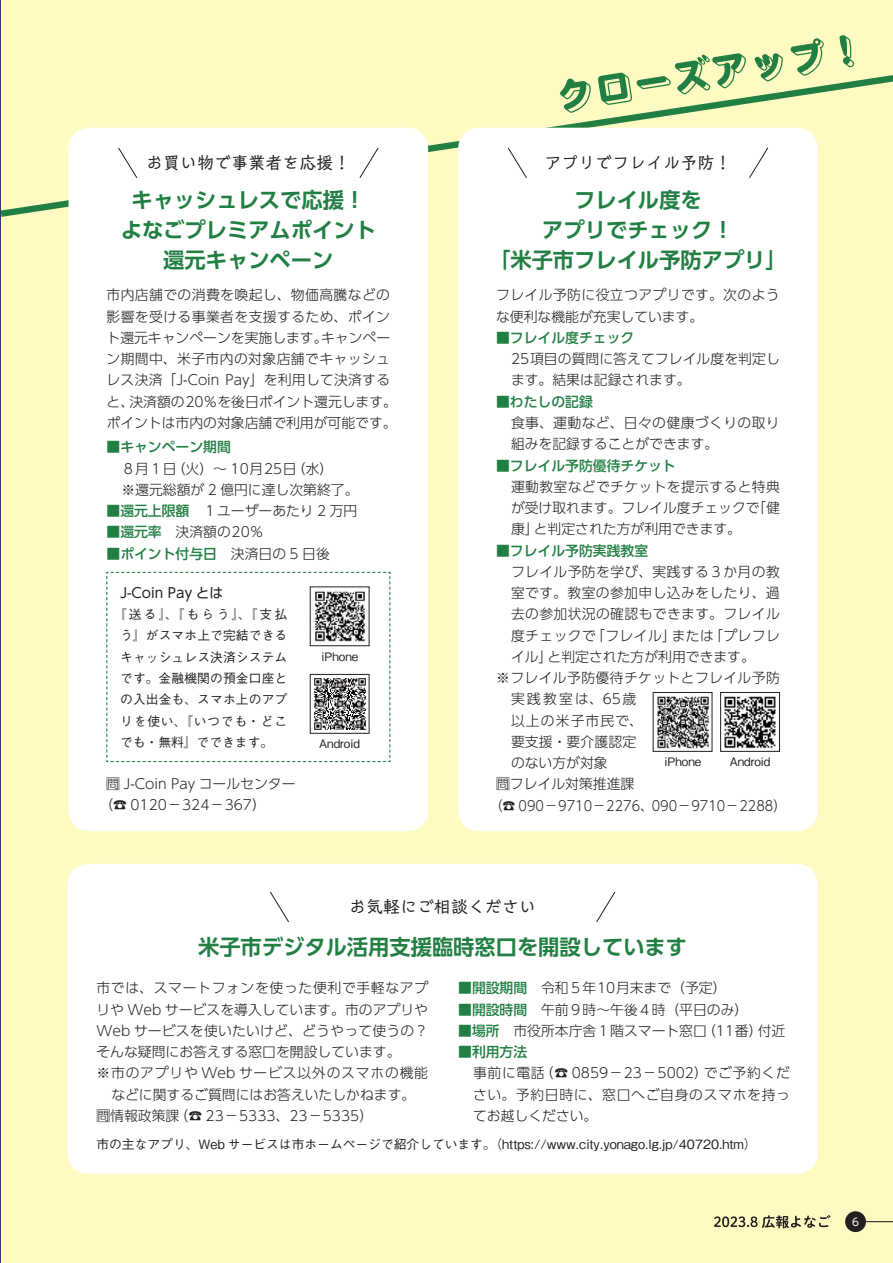
<style>
.page{position:relative;width:893px;height:1263px;background:#fff}
.page>*{position:absolute;margin:0;border:0;box-sizing:border-box;transform-origin:0 0}
.t1{font:21.3px/29.7px "UD Shin Go Pro De Bold 90 msp RKSJ H";color:#217f43;text-align:center}
.t2{font:16.95px "Talking Std Regular 90 msp RKSJ H";color:#231f20}
.t3{font:13.8px/21.3px "UD Shin Go Pro Light 90 msp RKSJ H";color:#231f20}
.t4{font:13.8px/21.3px "UD Shin Go Pro Light 90 msp RKSJ H";letter-spacing:.02em;color:#231f20}
.t5{font:13.8px/21.3px "UD Shin Go Pro Light 90 msp RKSJ H";letter-spacing:.03em;color:#231f20}
.t6{font:13.8px "UD Shin Go Pro Medium 90 msp RKSJ H";color:#217f43}
.t7{font:13.8px "UD Shin Go Pro Light 90 msp RKSJ H";letter-spacing:.025em;color:#231f20}
.t8{font:13.8px "UD Shin Go Pro Light 90 msp RKSJ H";color:#231f20;scale:.93 1}
.t9{font:13.8px "UD Shin Go Pro Light 90 msp RKSJ H";letter-spacing:.05em;color:#231f20}
.t10{font:13.8px "UD Shin Go Pro Light 90 msp RKSJ H";letter-spacing:.055em;color:#231f20}
.t11{font:13.8px "UD Shin Go Pro Regular 90 msp RKSJ H";color:#231f20}
.t12{font:13.8px "UD Shin Go Pro Light 90 msp RKSJ H";letter-spacing:.16em;color:#231f20}
.t13{font:13.8px "UD Shin Go Pro Light 90 msp RKSJ H";letter-spacing:.08em;color:#231f20}
.t14{font:12.75px/21.3px "Gothic BBB Pro Medium 90 msp RKSJ H";color:#231f20;text-align:justify}
.t15{font:11.7px "Gothic BBB Pro Medium 90 msp RKSJ H";color:#231f20}
.t16{font:10.65px "UD Shin Go Pro Regular 90 msp RKSJ H";color:#fff}
.s1{font-family:"UD Shin Go Pro Medium 90 msp RKSJ H";color:#217f43}
.s2{font-family:"UD Shin Go Pro Light 90 msp RKSJ H";color:#231f20}
</style>
<div class="page">
<div style="left:1px;top:0;width:892px;height:1263px;background:#fffac2"></div>
<hr style="left:0;top:0;width:1px;height:1263px;background:#333376">
<svg style="left:714px;top:1215px;width:116px;height:13px"></svg>
<hr style="left:861px;top:1221px;width:32px;height:1px;background:#231f20">
<div style="left:845px;top:1211px;width:21px;height:21px;background:#231f20;border-radius:50%"></div>
<div style="left:67px;top:864px;width:751px;height:310px;background:#fff;border-radius:21px"></div>
<svg style="left:0;top:63px;width:893px;height:158px"></svg>
<svg style="left:560px;top:35px;width:294px;height:78px"></svg>
<svg style="left:270px;top:891px;width:19px;height:31px"></svg>
<svg style="left:596px;top:891px;width:20px;height:31px"></svg>
<div style="left:69px;top:128px;width:359px;height:703px;background:#fff;border-radius:21px"></div>
<svg style="left:118px;top:147px;width:20px;height:31px"></svg>
<svg style="left:359px;top:147px;width:20px;height:31px"></svg>
<svg style="left:106px;top:571px;width:285px;height:192px"></svg>
<img style="left:312px;top:676px;width:55px;height:56px">
<div style="left:310px;top:674px;width:59px;height:60px;border:1px solid #231f20"></div>
<img style="left:312px;top:589px;width:55px;height:55px">
<div style="left:458px;top:128px;width:360px;height:703px;background:#fff;border-radius:21px"></div>
<svg style="left:507px;top:147px;width:20px;height:31px"></svg>
<svg style="left:749px;top:147px;width:20px;height:31px"></svg>
<img style="left:724px;top:696px;width:52px;height:53px">
<div style="left:720px;top:692px;width:60px;height:60px;border:1px solid #231f20"></div>
<img style="left:656px;top:696px;width:54px;height:54px">
<div style="left:653px;top:692px;width:59px;height:60px;border:1px solid #231f20"></div>
<p class="t2" style="left:146px;top:157px;width:206px">お買い物で事業者を応援！</p>
<h1 class="t1" style="left:121px;top:188px;width:257px">キャッシュレスで応援！よなごプレミアムポイント還元キャンペーン</h1>
<p class="t4" style="left:106px;top:286px;width:292px">市内店舗での消費を喚起し、物価高騰などの影響を受ける事業者を支援するため、ポイント還元キャンペーンを実施します。キャンペーン期間中、米子市内の対象店舗でキャッシュレス決済「J-Coin Pay」を利用して決済すると、決済額の20％を後日ポイント還元します。ポイントは市内の対象店舗で利用が可能です。</p>
<p class="t6" style="left:106px;top:442px;width:126px">■キャンペーン期間</p>
<p class="t3" style="left:121px;top:460px;width:239px">８月１日（火）～ 10月25日（水）<br>※還元総額が 2 億円に達し次第終了。</p>
<p class="t3" style="left:106px;top:502px;width:252px"><span class="s1">■還元上限額</span>　１ユーザーあたり 2 万円</p>
<p class="t3" style="left:106px;top:523px;width:159px"><span class="s1">■還元率</span>　決済額の20％</p>
<p class="t6" style="left:106px;top:548px;width:225px">■ポイント付与日<span class="s2">　決済日の 5 日後</span></p>
<p class="t11" style="left:120px;top:587px;width:105px">J-Coin Pay とは</p>
<p class="t14" style="left:120px;top:606px;width:169px;text-indent:-6px">『送る』、『もらう』、『支払う』がスマホ上で完結できるキャッシュレス決済システムです。金融機関の預金口座との入出金も、スマホ上のアプリを使い、『いつでも・どこでも・無料』でできます。</p>
<p class="t3" style="left:99px;top:775px;width:198px;text-indent:7px">問 J-Coin Pay コールセンター（☎ 0120－324－367）</p>
<p class="t15" style="left:321px;top:652px;width:39px">iPhone</p>
<p class="t15" style="left:319px;top:739px;width:42px">Android</p>
<p class="t2" style="left:544px;top:157px;width:189px">アプリでフレイル予防！</p>
<h1 class="t1" style="left:489px;top:188px;width:299px">フレイル度を<br>アプリでチェック！<br>「米子市フレイル予防アプリ」</h1>
<p class="t5" style="left:496px;top:286px;width:285px">フレイル予防に役立つアプリです。次のような便利な機能が充実しています。</p>
<p class="t6" style="left:496px;top:333px;width:140px">■フレイル度チェック</p>
<p class="t3" style="left:511px;top:350px;width:270px">25項目の質問に答えてフレイル度を判定します。結果は記録されます。</p>
<p class="t6" style="left:496px;top:396px;width:98px">■わたしの記録</p>
<p class="t5" style="left:511px;top:414px;width:270px">食事、運動など、日々の健康づくりの取り組みを記録することができます。</p>
<p class="t6" style="left:496px;top:460px;width:181px">■フレイル予防優待チケット</p>
<p class="t3" style="left:511px;top:478px;width:270px;text-align:justify">運動教室などでチケットを提示すると特典が受け取れます。フレイル度チェックで「健康」と判定された方が利用できます。</p>
<p class="t6" style="left:496px;top:545px;width:153px">■フレイル予防実践教室</p>
<p class="t7" style="left:511px;top:566px;width:270px">フレイル予防を学び、実践する３か月の教</p>
<p class="t5" style="left:511px;top:584px;width:270px">室です。教室の参加申し込みをしたり、過</p>
<p class="t7" style="left:511px;top:609px;width:270px">去の参加状況の確認もできます。フレイル</p>
<p class="t5" style="left:511px;top:627px;width:270px">度チェックで「フレイル」または「プレフレ</p>
<p class="t3" style="left:511px;top:648px;width:245px">イル」と判定された方が利用できます。</p>
<p class="t5" style="left:496px;top:669px;width:285px">※フレイル予防優待チケットとフレイル予防</p>
<p class="t12" style="left:511px;top:694px;width:127px">実践教室は、65歳</p>
<p class="t13" style="left:511px;top:715px;width:133px">以上の米子市民で、</p>
<p class="t3" style="left:511px;top:733px;width:127px">要支援・要介護認定</p>
<p class="t3" style="left:511px;top:754px;width:98px">のない方が対象</p>
<p class="t3" style="left:496px;top:775px;width:140px">問フレイル対策推進課</p>
<p class="t8" style="left:490px;top:800px;width:320px">（☎ 090－9710－2276、090－9710－2288）</p>
<p class="t15" style="left:664px;top:757px;width:39px">iPhone</p>
<p class="t15" style="left:730px;top:757px;width:42px">Android</p>
<p class="t2" style="left:349px;top:901px;width:189px">お気軽にご相談ください</p>
<h1 class="t1" style="left:198px;top:935px;width:490px">米子市デジタル活用支援臨時窓口を開設しています</h1>
<p class="t9" style="left:96px;top:983px;width:333px">市では、スマートフォンを使った便利で手軽なアプ</p>
<p class="t3" style="left:96px;top:1001px;width:333px">リや Web サービスを導入しています。市のアプリや</p>
<p class="t3" style="left:96px;top:1022px;width:333px">Web サービスを使いたいけど、どうやって使うの？</p>
<p class="t3" style="left:96px;top:1043px;width:305px">そんな疑問にお答えする窓口を開設しています。</p>
<p class="t10" style="left:96px;top:1068px;width:333px">※市のアプリや Web サービス以外のスマホの機能</p>
<p class="t3" style="left:111px;top:1086px;width:305px">などに関するご質問にはお答えいたしかねます。</p>
<p class="t3" style="left:96px;top:1107px;width:278px">問情報政策課（☎ 23－5333、23－5335）</p>
<p class="t3" style="left:458px;top:979px;width:270px"><span class="s1">■開設期間</span>　令和５年10月末まで（予定）</p>
<p class="t3" style="left:458px;top:1001px;width:292px"><span class="s1">■開設時間</span>　午前９時～午後４時（平日のみ）</p>
<p class="t3" style="left:458px;top:1022px;width:329px"><span class="s1">■場所</span>　市役所本庁舎１階スマート窓口（11番）付近</p>
<p class="t6" style="left:458px;top:1047px;width:71px">■利用方法</p>
<p class="t3" style="left:473px;top:1064px;width:318px;text-align:justify">事前に電話（☎ 0859－23－5002）でご予約ください。予約日時に、窓口へご自身のスマホを持ってお越しください。</p>
<p class="t14" style="left:96px;top:1135px;width:662px">市の主なアプリ、Web サービスは市ホームページで紹介しています。（https://www.city.yonago.lg.jp/40720.htm）</p>
<p class="t16" style="left:852px;top:1218px;width:9px">6</p>
</div>
